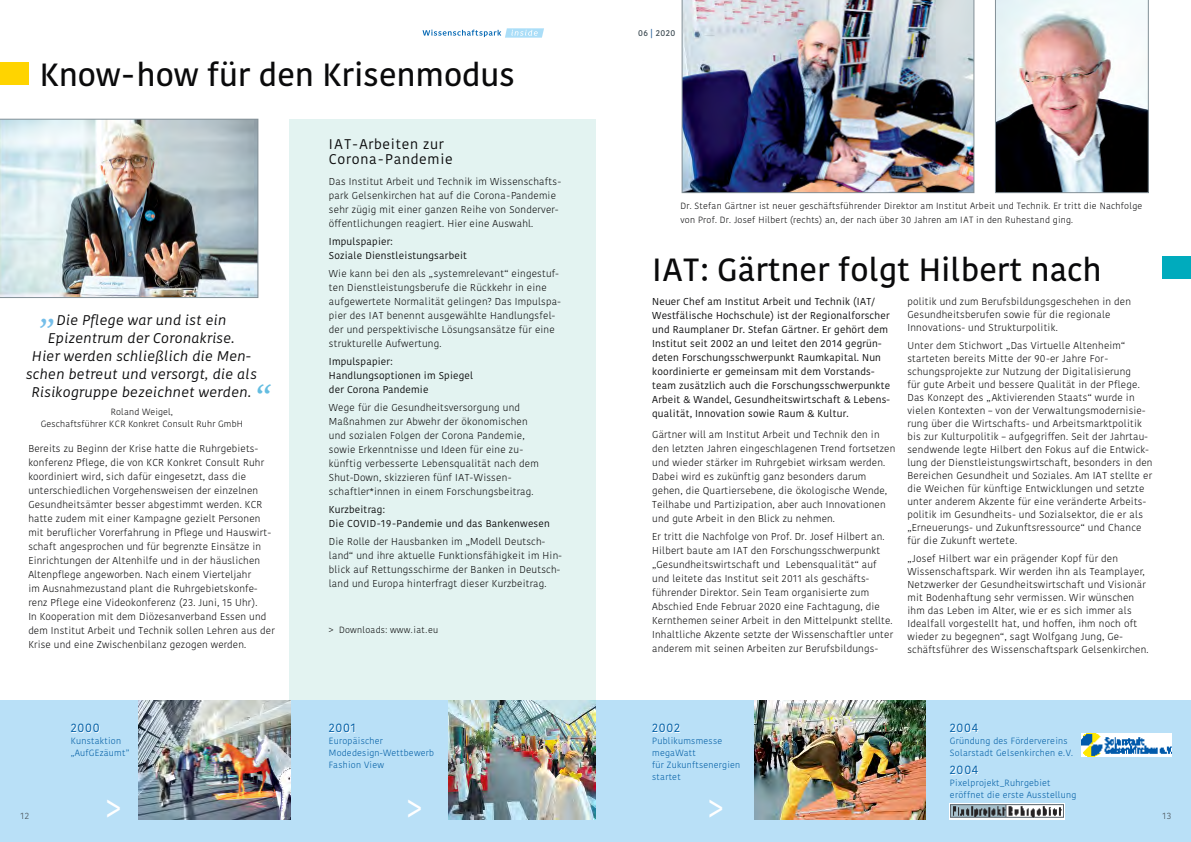
<style>
.page{position:relative;width:1191px;height:842px;background:#fff}
.page>*{position:absolute;margin:0;border:0;box-sizing:border-box;transform-origin:0 0}
.t1{font:36px "Kohinoor";color:#fff;scale:.75 1}
.t2{font:italic 36px "Kohinoor";color:#75bee9}
.t3{font:italic 36px "Kohinoor";color:#64bde1}
.t4{font:600 32px "Kohinoor";letter-spacing:.005em;color:#0a0a0b}
.t5{font:italic 14px/18px "Kohinoor";letter-spacing:.025em;color:#0a0a0b;text-align:center}
.t6{font:14px/15px "Kohinoor";letter-spacing:.05em;color:#0a0a0b}
.t7{font:12px "Kohinoor";letter-spacing:.05em;color:#005da4}
.t8{font:300 10px/14px "Kohinoor";letter-spacing:.02em;color:#0a0a0b}
.t9{font:10px/14px "Kohinoor";letter-spacing:.02em;color:#0a0a0b}
.t10{font:italic 300 9px/12px "Kohinoor";letter-spacing:.025em;color:#005da4}
.t11{font:italic 300 9px/14px "Kohinoor";letter-spacing:.025em;color:#0a0a0b}
.t12{font:300 9px/12px "Kohinoor";letter-spacing:.015em;color:#0a0a0b;text-align:center}
.t13{font:300 9px "Kohinoor";color:#434a4f}
.t14{font:600 8.4px "Kohinoor";letter-spacing:.055em;color:#39474f}
.s1{color:#004689}
</style>
<div class="page">
<div style="left:289px;top:119px;width:306px;height:587px;background:#e3f3f1"></div>
<img style="left:995px;top:0;width:153px;height:193px">
<img style="left:0;top:119px;width:258px;height:179px">
<img style="left:682px;top:0;width:292px;height:193px">
<div style="left:0;top:700px;width:1191px;height:142px;background:#b9e0f7"></div>
<img style="left:139px;top:700px;width:151px;height:119px">
<img style="left:448px;top:700px;width:147px;height:119px">
<img style="left:754px;top:700px;width:171px;height:119px">
<img style="left:1081px;top:734px;width:90px;height:22px">
<img style="left:949px;top:804px;width:115px;height:15px">
<svg style="left:422px;top:28px;width:122px;height:10px"></svg>
<div style="left:0;top:62px;width:28px;height:23px;background:#ffd400"></div>
<div style="left:1162px;top:257px;width:29px;height:22px;background:#00abbd"></div>
<h2 class="t4" style="left:40px;top:55px;width:477px">Know-how für den Krisenmodus</h2>
<h3 class="t5" style="left:26px;top:312px;width:232px">Die Pflege war und ist ein<br>Epizentrum der Coronakrise.<br>Hier werden schließlich die Men&shy;schen betreut und versorgt, die als<br>Risikogruppe bezeichnet werden.</h3>
<h1 class="t2" style="left:39px;top:288px;width:16px">„</h1>
<h1 class="t3" style="left:256px;top:375px;width:15px">“</h1>
<p class="t12" style="left:41px;top:406px;width:203px">Roland Weigel,<br>Geschaftsführer KCR Konkret Consult Ruhr GmbH</p>
<p class="t8" style="left:28px;top:442px;width:248px">Bereits zu Beginn der Krise hatte die Ruhrgebiets&shy;konferenz Pflege, die von KCR Konkret Consult Ruhr koordiniert wird, sich dafür eingesetzt, dass die unterschiedlichen Vorgehensweisen der einzelnen Gesundheitsämter besser abgestimmt werden. KCR hatte zudem mit einer Kampagne gezielt Personen mit beruflicher Vorerfahrung in Pflege und Hauswirt&shy;schaft angesprochen und für begrenzte Einsätze in Einrichtungen der Altenhilfe und in der häuslichen Altenpflege angeworben. Nach einem Vierteljahr<br>im Ausnahmezustand plant die Ruhrgebietskonfe&shy;renz Pflege eine Videokonferenz (23. Juni, 15 Uhr).<br>In Kooperation mit dem Diözesanverband Essen und dem Institut Arbeit und Technik sollen Lehren aus der Krise und eine Zwischenbilanz gezogen werden.</p>
<h3 class="t6" style="left:329px;top:137px;width:125px">IAT-Arbeiten zur<br>Corona-Pandemie</h3>
<p class="t8" style="left:329px;top:175px;width:234px">Das Institut Arbeit und Technik im Wissenschafts&shy;park Gelsenkirchen hat auf die Corona-Pandemie sehr zügig mit einer ganzen Reihe von Sonderver&shy;öffentlichungen reagiert. Hier eine Auswahl.</p>
<p class="t9" style="left:329px;top:235px;width:140px">Impulspapier:<br>Soziale Dienstleistungsarbeit</p>
<p class="t8" style="left:329px;top:267px;width:233px">Wie kann bei den als „systemrelevant“ eingestuf&shy;ten Dienstleistungsberufe die Rückkehr in eine aufgewertete Normalität gelingen? Das Impulspa&shy;pier des IAT benennt ausgewählte Handlungsfel&shy;der und perspektivische Lösungsansätze für eine strukturelle Aufwertung.</p>
<p class="t9" style="left:329px;top:355px;width:146px">Impulspapier:<br>Handlungsoptionen im Spiegel der Corona Pandemie</p>
<p class="t8" style="left:329px;top:401px;width:211px">Wege für die Gesundheitsversorgung und Maßnahmen zur Abwehr der ökonomischen und sozialen Folgen der Corona Pandemie, sowie Erkenntnisse und Ideen für eine zu&shy;künftig verbesserte Lebensqualität nach dem Shut-Down, skizzieren fünf IAT-Wissen&shy;schaftler*innen in einem Forschungsbeitrag.</p>
<p class="t9" style="left:329px;top:503px;width:222px">Kurzbeitrag:<br>Die COVID-19-Pandemie und das Bankenwesen</p>
<p class="t8" style="left:329px;top:535px;width:234px">Die Rolle der Hausbanken im „Modell Deutsch&shy;land“ und ihre aktuelle Funktionsfähigkeit im Hin&shy;blick auf Rettungsschirme der Banken in Deutsch&shy;land und Europa hinterfragt dieser Kurzbeitrag.</p>
<p class="t11" style="left:329px;top:623px;width:111px">&gt; Downloads: www.iat.eu</p>
<p class="t14" style="left:638px;top:28px;width:39px">06 <span class="s1">|</span> 2020</p>
<p class="t11" style="left:680px;top:199px;width:463px">Dr. Stefan Gärtner ist neuer geschäftsführender Direktor am Institut Arbeit und Technik. Er tritt die Nachfolge von Prof. Dr. Josef Hilbert (rechts) an, der nach über 30 Jahren am IAT in den Ruhestand ging.</p>
<h2 class="t4" style="left:652px;top:249px;width:451px">IAT: Gärtner folgt Hilbert nach</h2>
<p class="t9" style="left:652px;top:295px;width:239px">Neuer Chef am Institut Arbeit und Technik (IAT/ Westfälische Hochschule) ist der Regionalforscher und Raumplaner Dr. Stefan Gärtner. Er gehört dem Institut seit 2002 an und leitet den 2014 gegrün&shy;deten Forschungsschwerpunkt Raumkapital. Nun koordinierte er gemeinsam mit dem Vorstands&shy;team zusätzlich auch die Forschungsschwerpunkte Arbeit &amp; Wandel, Gesundheitswirtschaft &amp; Lebens&shy;qualität, Innovation sowie Raum &amp; Kultur.</p>
<p class="t8" style="left:907px;top:295px;width:225px;line-height:13px">politik und zum Berufsbildungsgeschehen in den<br>Gesundheitsberufen sowie für die regionale<br>Innovations- und Strukturpolitik.</p>
<p class="t8" style="left:907px;top:339px;width:247px;line-height:13px">Unter dem Stichwort „Das Virtuelle Altenheim“ starteten bereits Mitte der 90-er Jahre For&shy;schungsprojekte zur Nutzung der Digitalisierung<br>für gute Arbeit und bessere Qualität in der Pflege.<br>Das Konzept des „Aktivierenden Staats“ wurde in vielen Kontexten – von der Verwaltungsmodernisie&shy;rung über die Wirtschafts- und Arbeitsmarktpolitik bis zur Kulturpolitik – aufgegriffen. Seit der Jahrtau&shy;sendwende legte Hilbert den Fokus auf die Entwick&shy;lung der Dienstleistungswirtschaft, besonders in den Bereichen Gesundheit und Soziales. Am IAT stellte er die Weichen für künftige Entwicklungen und setzte unter anderem Akzente für eine veränderte Arbeits&shy;politik im Gesundheits- und Sozialsektor, die er als „Erneuerungs- und Zukunftsressource“ und Chance für die Zukunft wertete.</p>
<p class="t8" style="left:907px;top:552px;width:243px;line-height:13px">„Josef Hilbert war ein prägender Kopf für den Wissenschaftspark. Wir werden ihn als Teamplayer, Netzwerker der Gesundheitswirtschaft und Visionär mit Bodenhaftung sehr vermissen. Wir wünschen ihm das Leben im Alter, wie er es sich immer als Idealfall vorgestellt hat, und hoffen, ihm noch oft wieder zu begegnen“, sagt Wolfgang Jung, Ge&shy;schäftsführer des Wissenschaftspark Gelsenkirchen.</p>
<p class="t8" style="left:652px;top:427px;width:245px">Gärtner will am Institut Arbeit und Technik den in den letzten Jahren eingeschlagenen Trend fortsetzen und wieder stärker im Ruhrgebiet wirksam werden.<br>Dabei wird es zukünftig ganz besonders darum gehen, die Quartiersebene, die ökologische Wende, Teilhabe und Partizipation, aber auch Innovationen und gute Arbeit in den Blick zu nehmen.</p>
<p class="t8" style="left:652px;top:529px;width:242px">Er tritt die Nachfolge von Prof. Dr. Josef Hilbert an.<br>Hilbert baute am IAT den Forschungsschwerpunkt „Gesundheitswirtschaft und Lebensqualität“ auf und leitete das Institut seit 2011 als geschäfts&shy;führender Direktor. Sein Team organisierte zum Abschied Ende Februar 2020 eine Fachtagung, die Kernthemen seiner Arbeit in den Mittelpunkt stellte.<br>Inhaltliche Akzente setzte der Wissenschaftler unter anderem mit seinen Arbeiten zur Berufsbildungs-</p>
<p class="t7" style="left:71px;top:720px;width:30px">2000</p>
<p class="t7" style="left:329px;top:720px;width:28px">2001</p>
<p class="t7" style="left:652px;top:720px;width:29px">2002</p>
<p class="t7" style="left:950px;top:720px;width:30px">2004</p>
<p class="t10" style="left:950px;top:735px;width:125px">Gründung des Fördervereins<br>Solarstadt Gelsenkirchen e.V.</p>
<p class="t10" style="left:329px;top:735px;width:107px">Europäischer<br>Modedesign-Wettbewerb<br>Fashion View</p>
<p class="t10" style="left:652px;top:735px;width:90px">Publikumsmesse megaWatt<br>für Zukunftsenergien startet</p>
<p class="t10" style="left:71px;top:735px;width:60px">Kunstaktion „AufGEzäumt”</p>
<p class="t7" style="left:950px;top:763px;width:30px">2004</p>
<p class="t10" style="left:950px;top:777px;width:128px">Pixelprojekt_Ruhrgebiet eröffnet die erste Ausstellung</p>
<h1 class="t1" style="left:106px;top:785px;width:21px">&gt;</h1>
<h1 class="t1" style="left:407px;top:785px;width:21px">&gt;</h1>
<h1 class="t1" style="left:709px;top:785px;width:21px">&gt;</h1>
<p class="t13" style="left:21px;top:810px;width:10px">12</p>
<p class="t13" style="left:1162px;top:810px;width:10px">13</p>
</div>
